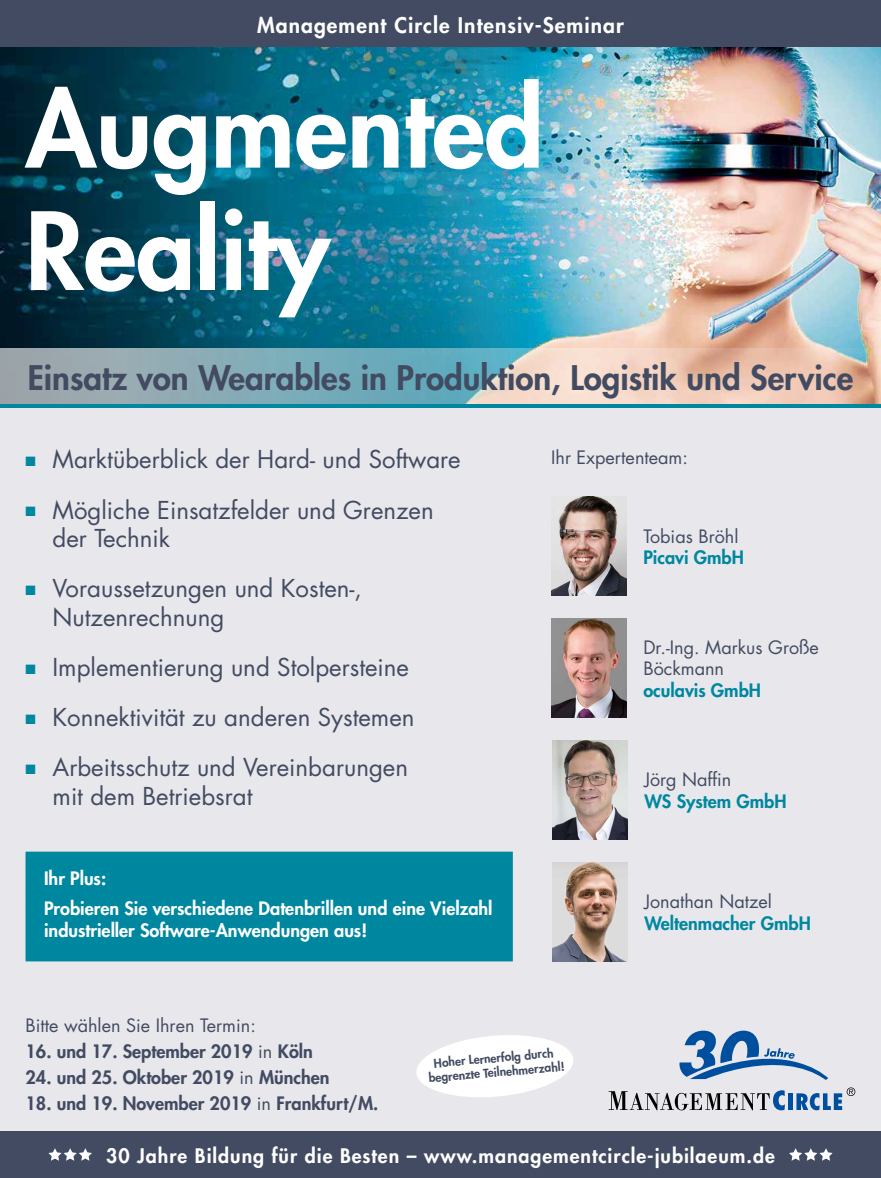
<style>
.page{position:relative;width:881px;height:1178px;background:#fff}
.page>*{position:absolute;margin:0;border:0;box-sizing:border-box;transform-origin:0 0}
.t1{font:800 104.55px/122.4px "Futura Std";color:#fff}
.t2{font:800 33px "Futura Std";color:#424b61}
.t3{font:24px/28.8px "Futura Std";color:#424b61}
.t4{font:800 21px "Futura Std";letter-spacing:.05em;color:#fff}
.t5{font:800 19.5px "Futura Std";letter-spacing:.05em;color:#fff}
.t6{font:18px/21.6px "Futura Std";color:#424b61}
.t7{font:800 18px/30.2px "Futura Std";color:#fff}
.t8{font:800 18px "Futura Std";color:#424b61}
.t9{font:800 18px "Futura Std";color:#0087a0}
.t10{font:800 12px/14.4px "Futura Std";color:#424b61;text-align:center}
.s1{color:#0087a0}
.s2{font-weight:400}
</style>
<div class="page">
<img style="left:0;top:47px;width:212px;height:302px">
<img style="left:212px;top:47px;width:668px;height:302px">
<svg style="left:0;top:349px;width:880px;height:55px;background:#b0b9b7"></svg>
<div style="left:0;top:406px;width:880px;height:772px;background:#e8e8ec"></div>
<div style="left:0;top:1132px;width:880px;height:46px;background:#424b61"></div>
<svg style="left:416px;top:1035px;width:157px;height:62px"></svg>
<hr style="left:0;top:404px;width:880px;height:3px;background:#0087a0">
<div style="left:0;top:0;width:880px;height:47px;background:#424b61"></div>
<div style="left:26px;top:852px;width:486px;height:109px;background:#0087a0"></div>
<img style="left:552px;top:740px;width:75px;height:99px">
<img style="left:552px;top:862px;width:75px;height:99px">
<img style="left:551px;top:618px;width:75px;height:100px">
<img style="left:551px;top:496px;width:75px;height:100px">
<svg style="left:48px;top:1148px;width:44px;height:13px"></svg>
<svg style="left:789px;top:1148px;width:43px;height:13px"></svg>
<div style="left:787px;top:1093px;width:5px;height:17px;background:#004e9e"></div>
<svg style="left:608px;top:1090px;width:176px;height:20px"></svg>
<svg style="left:796px;top:1087px;width:59px;height:23px"></svg>
<svg style="left:679px;top:1030px;width:148px;height:50px"></svg>
<p class="t4" style="left:257px;top:12px;width:368px">Management Circle Intensiv-Seminar</p>
<h1 class="t1" style="left:26px;top:68px;width:519px">Augmented<br>Reality</h1>
<h2 class="t2" style="left:28px;top:356px;width:826px">Einsatz von Wearables in Produktion, Logistik und Service</h2>
<p class="t3" style="left:26px;top:445px;width:436px"><span class="s1">■</span> Marktüberblick der Hard- und Software</p>
<p class="t6" style="left:551px;top:446px;width:138px">Ihr Expertenteam:</p>
<p class="t3" style="left:53px;top:495px;width:382px;text-indent:-27px"><span class="s1">■</span> Mögliche Einsatzfelder und Grenzen der Technik</p>
<p class="t3" style="left:53px;top:574px;width:311px;text-indent:-27px"><span class="s1">■</span> Voraussetzungen und Kosten-,<br>Nutzenrechnung</p>
<p class="t3" style="left:26px;top:653px;width:385px"><span class="s1">■</span> Implementierung und Stolpersteine</p>
<p class="t3" style="left:26px;top:703px;width:390px"><span class="s1">■</span> Konnektivität zu anderen Systemen</p>
<p class="t3" style="left:53px;top:753px;width:357px;text-indent:-27px"><span class="s1">■</span> Arbeitsschutz und Vereinbarungen mit dem Betriebsrat</p>
<p class="t6" style="left:643px;top:525px;width:96px">Tobias Bröhl</p>
<p class="t9" style="left:643px;top:546px;width:102px">Picavi GmbH</p>
<p class="t6" style="left:643px;top:636px;width:177px">Dr.-Ing. Markus Große<br>Böckmann</p>
<p class="t9" style="left:643px;top:679px;width:119px">oculavis GmbH</p>
<p class="t6" style="left:644px;top:769px;width:88px">Jörg Naffin</p>
<p class="t9" style="left:644px;top:790px;width:144px">WS System GmbH</p>
<p class="t7" style="left:44px;top:863px;width:450px">Ihr Plus:<br>Probieren Sie verschiedene Datenbrillen und eine Vielzahl</p>
<p class="t7" style="left:44px;top:915px;width:324px">industrieller Software-Anwendungen aus!</p>
<p class="t6" style="left:26px;top:1015px;width:232px">Bitte wählen Sie Ihren Termin:</p>
<p class="t8" style="left:26px;top:1040px;width:289px">16. und 17. September 2019 <span class="s2">in</span> Köln</p>
<p class="t8" style="left:26px;top:1066px;width:305px">24. und 25. Oktober 2019 <span class="s2">in</span> München</p>
<p class="t8" style="left:26px;top:1092px;width:354px">18. und 19. November 2019 <span class="s2">in</span> Frankfurt/M.</p>
<p class="t10" style="left:426px;top:1056px;width:138px;rotate:-5deg">Hoher Lernerfolg durch begrenzte Teilnehmerzahl!</p>
<p class="t6" style="left:644px;top:891px;width:129px">Jonathan Natzel</p>
<p class="t9" style="left:644px;top:912px;width:168px">Weltenmacher GmbH</p>
<p class="t5" style="left:106px;top:1143px;width:669px">30 Jahre Bildung für die Besten – www.managementcircle-jubilaeum.de</p>
</div>
